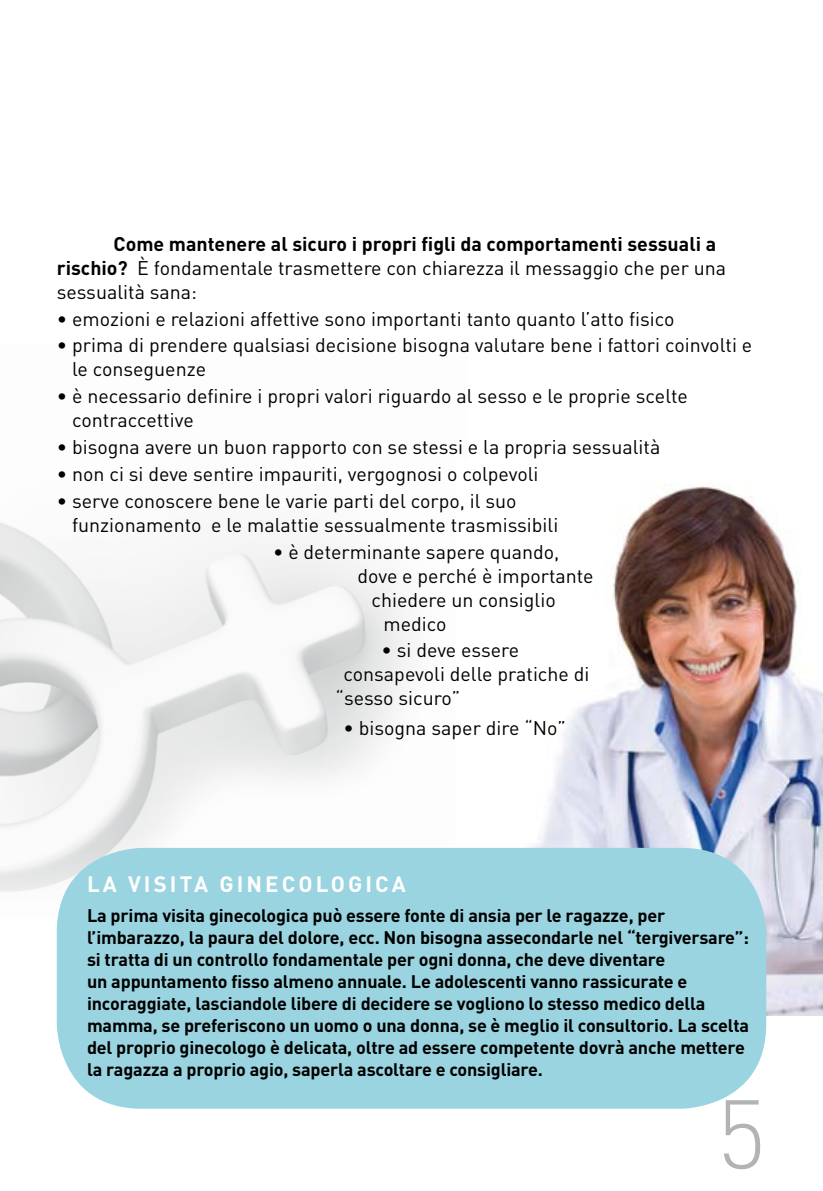
<style>
.page{position:relative;width:823px;height:1191px;background:#fff}
.page>*{position:absolute;margin:0;border:0;box-sizing:border-box;transform-origin:0 0}
.t1{font:300 96px "DIN";color:#b1b3b4}
.t2{font:700 22px "DIN";letter-spacing:.14em;color:#fff}
.t3{font:19.6px/24px "DIN";color:#000}
.t4{font:700 18px/22px "DIN";letter-spacing:-.01em;color:#000}
.s1{font-weight:700}
</style>
<div class="page">
<img style="left:0;top:522px;width:455px;height:398px">
<img style="left:455px;top:486px;width:367px;height:529px">
<div style="left:57px;top:848px;width:708px;height:260px;background:#99d4e0;border-radius:85px"></div>
<p class="t3" style="left:57px;top:231px;width:670px;text-indent:57px"><span class="s1">Come mantenere al sicuro i propri figli da comportamenti sessuali a rischio?</span> È fondamentale trasmettere con chiarezza il messaggio che per una sessualità sana:</p>
<p class="t3" style="left:57px;top:306px;width:619px">• emozioni e relazioni affettive sono importanti tanto quanto l’atto fisico</p>
<p class="t3" style="left:72px;top:333px;width:681px;text-indent:-15px">• prima di prendere qualsiasi decisione bisogna valutare bene i fattori coinvolti e le conseguenze</p>
<p class="t3" style="left:72px;top:384px;width:617px;text-indent:-15px">• è necessario definire i propri valori riguardo al sesso e le proprie scelte contraccettive</p>
<p class="t3" style="left:57px;top:434px;width:604px">• bisogna avere un buon rapporto con se stessi e la propria sessualità</p>
<p class="t3" style="left:57px;top:461px;width:483px">• non ci si deve sentire impauriti, vergognosi o colpevoli</p>
<p class="t3" style="left:72px;top:488px;width:487px;text-indent:-15px">• serve conoscere bene le varie parti del corpo, il suo funzionamento e le malattie sessualmente trasmissibili</p>
<p class="t3" style="left:273px;top:539px;width:288px">• è determinante sapere quando,</p>
<p class="t3" style="left:357px;top:563px;width:237px">dove e perché è importante</p>
<p class="t3" style="left:371px;top:587px;width:186px">chiedere un consiglio</p>
<p class="t3" style="left:383px;top:611px;width:64px">medico</p>
<p class="t3" style="left:381px;top:638px;width:139px">• si deve essere</p>
<p class="t3" style="left:343px;top:662px;width:247px">consapevoli delle pratiche di</p>
<p class="t3" style="left:335px;top:686px;width:126px">“sesso sicuro”</p>
<p class="t3" style="left:343px;top:715px;width:224px">• bisogna saper dire “No”</p>
<p class="t2" style="left:87px;top:869px;width:320px">LA VISITA GINECOLOGICA</p>
<p class="t4" style="left:87px;top:904px;width:663px">La prima visita ginecologica può essere fonte di ansia per le ragazze, per l’imbarazzo, la paura del dolore, ecc. Non bisogna assecondarle nel “tergiversare”: si tratta di un controllo fondamentale per ogni donna, che deve diventare<br>un appuntamento fisso almeno annuale. Le adolescenti vanno rassicurate e incoraggiate, lasciandole libere di decidere se vogliono lo stesso medico della mamma, se preferiscono un uomo o una donna, se è meglio il consultorio. La scelta del proprio ginecologo è delicata, oltre ad essere competente dovrà anche mettere la ragazza a proprio agio, saperla ascoltare e consigliare.</p>
<h1 class="t1" style="left:716px;top:1075px;width:51px">5</h1>
</div>
